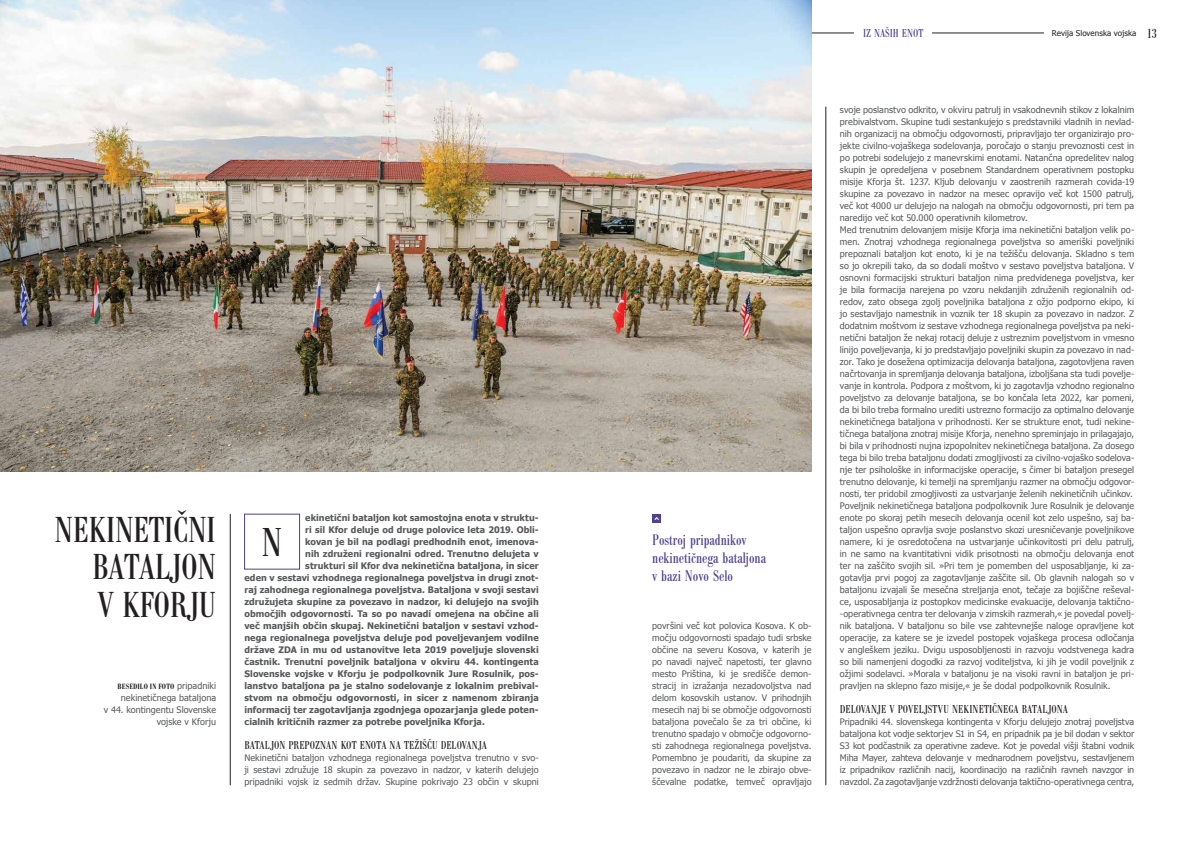
<style>
.page{position:relative;width:1191px;height:842px;background:#fff}
.page>*{position:absolute;margin:0;border:0;box-sizing:border-box;transform-origin:0 0}
.t1{font:condensed 42px "Bodoni Ant TEE";color:#231f20}
.t2{font:condensed 37.6px/37.6px "Bodoni Ant TEE";letter-spacing:-.015em;color:#231f20;text-align:justify}
.t3{font:condensed 16px/18px "Bodoni Ant TEE";color:#50428c}
.t4{font:condensed 12px "Bodoni Ant TEE";letter-spacing:.005em;color:#231f20}
.t5{font:condensed 12px "Bodoni Ant TEE";color:#50428c}
.t6{font:9px/12px "Tahoma";letter-spacing:.005em;color:#58595b;text-align:justify}
.t7{font:700 9px "Tahoma";letter-spacing:.005em;color:#58595b}
.t8{font:600 condensed 8px "Bodoni Ant TEE";letter-spacing:.02em;color:#231f20}
.t9{font:8px "Tahoma";letter-spacing:.01em;color:#231f20}
.s1{font-family:"Tahoma";font-weight:400;font-stretch:normal;font-size:9px;color:#58595b}
.s2{font-family:"Bodoni Ant TEE";font-stretch:condensed;font-size:14px}
</style>
<div class="page">
<hr style="left:14px;top:33px;width:1030px;height:1px;background:#231f20">
<div style="left:854px;top:23px;width:78px;height:20px;background:#fff"></div>
<img style="left:0;top:0;width:811px;height:472px">
<hr style="left:825px;top:107px;width:1px;height:678px;background:#231f20">
<hr style="left:230px;top:514px;width:1px;height:271px;background:#231f20">
<div style="left:652px;top:514px;width:9px;height:9px;background:#50428c"></div>
<svg style="left:654px;top:517px;width:5px;height:3px"></svg>
<div style="left:244px;top:514px;width:56px;height:55px;border:1px solid #50428c"></div>
<h2 class="t2" style="left:92px;top:511px;width:125px;text-indent:-38px">NEKINETIČNI BATALJON V KFORJU</h2>
<p class="t8" style="left:118px;top:682px;width:100px">BESEDILO IN FOTO <span class="s1">pripadniki</span></p>
<p class="t6" style="left:104px;top:692px;width:114px;text-align:right">nekinetičnega bataljona<br>v 44. kontingentu Slovenske vojske v Kforju</p>
<p class="t7" style="left:305px;top:512px;width:235px">ekinetični bataljon kot samostojna enota v struktu-</p>
<p class="t7" style="left:305px;top:524px;width:235px">ri sil Kfor deluje od druge polovice leta 2019. Obli-</p>
<p class="t7" style="left:305px;top:536px;width:235px">kovan je bil na podlagi predhodnih enot, imenova-</p>
<p class="t7" style="left:305px;top:548px;width:235px">nih združeni regionalni odred. Trenutno delujeta v</p>
<p class="t7" style="left:305px;top:560px;width:235px">strukturi sil Kfor dva nekinetična bataljona, in sicer</p>
<p class="t7" style="left:244px;top:572px;width:296px">eden v sestavi vzhodnega regionalnega poveljstva in drugi znot-</p>
<p class="t7" style="left:244px;top:584px;width:296px">raj zahodnega regionalnega poveljstva. Bataljona v svoji sestavi</p>
<p class="t7" style="left:244px;top:596px;width:296px">združujeta skupine za povezavo in nadzor, ki delujejo na svojih</p>
<p class="t7" style="left:244px;top:608px;width:296px">območjih odgovornosti. Ta so po navadi omejena na občine ali</p>
<p class="t7" style="left:244px;top:620px;width:296px">več manjših občin skupaj. Nekinetični bataljon v sestavi vzhod-</p>
<p class="t7" style="left:244px;top:632px;width:296px">nega regionalnega poveljstva deluje pod poveljevanjem vodilne</p>
<p class="t7" style="left:244px;top:644px;width:296px">države ZDA in mu od ustanovitve leta 2019 poveljuje slovenski</p>
<p class="t7" style="left:244px;top:656px;width:296px">častnik. Trenutni poveljnik bataljona v okviru 44. kontingenta</p>
<p class="t7" style="left:244px;top:668px;width:296px">Slovenske vojske v Kforju je podpolkovnik Jure Rosulnik, pos-</p>
<p class="t7" style="left:244px;top:680px;width:296px">lanstvo bataljona pa je stalno sodelovanje z lokalnim prebival-</p>
<p class="t7" style="left:244px;top:692px;width:296px">stvom na območju odgovornosti, in sicer z namenom zbiranja</p>
<p class="t7" style="left:244px;top:704px;width:296px">informacij ter zagotavljanja zgodnjega opozarjanja glede poten-</p>
<p class="t7" style="left:244px;top:716px;width:242px">cialnih kritičnih razmer za potrebe poveljnika Kforja.</p>
<h3 class="t4" style="left:244px;top:739px;width:244px">BATALJON PREPOZNAN KOT ENOTA NA TEŽIŠČU DELOVANJA</h3>
<p class="t6" style="left:244px;top:752px;width:296px">Nekinetični bataljon vzhodnega regionalnega poveljstva trenutno v svo&shy;ji sestavi združuje 18 skupin za povezavo in nadzor, v katerih delujejo pripadniki vojsk iz sedmih držav. Skupine pokrivajo 23 občin v skupni</p>
<h1 class="t1" style="left:262px;top:520px;width:22px">N</h1>
<h3 class="t3" style="left:652px;top:531px;width:115px">Postroj pripadnikov nekinetičnega bataljona v bazi Novo Selo</h3>
<p class="t6" style="left:652px;top:620px;width:161px">površini več kot polovica Kosova. K ob&shy;močju odgovornosti spadajo tudi srbske občine na severu Kosova, v katerih je po navadi največ napetosti, ter glavno mesto Priština, ki je središče demon&shy;stracij in izražanja nezadovoljstva nad delom kosovskih ustanov. V prihodnjih mesecih naj bi se območje odgovornosti bataljona povečalo še za tri občine, ki trenutno spadajo v območje odgovorno&shy;sti zahodnega regionalnega poveljstva.<br>Pomembno je poudariti, da skupine za povezavo in nadzor ne le zbirajo obve&shy;ščevalne podatke, temveč opravljajo</p>
<h3 class="t5" style="left:863px;top:27px;width:62px">IZ NAŠIH ENOT</h3>
<p class="t9" style="left:1052px;top:28px;width:107px">Revija Slovenska vojska <span class="s2">13</span></p>
<p class="t6" style="left:840px;top:103px;width:296px;text-align:left">svoje poslanstvo odkrito, v okviru patrulj in vsakodnevnih stikov z lokalnim prebivalstvom. Skupine tudi sestankujejo s predstavniki vladnih in nevlad&shy;nih organizacij na območju odgovornosti, pripravljajo ter organizirajo pro&shy;jekte civilno-vojaškega sodelovanja, poročajo o stanju prevoznosti cest in po potrebi sodelujejo z manevrskimi enotami. Natančna opredelitev nalog skupin je opredeljena v posebnem Standardnem operativnem postopku misije Kforja št. 1237. Kljub delovanju v zaostrenih razmerah covida-19 skupine za povezavo in nadzor na mesec opravijo več kot 1500 patrulj, več kot 4000 ur delujejo na nalogah na območju odgovornosti, pri tem pa naredijo več kot 50.000 operativnih kilometrov.<br>Med trenutnim delovanjem misije Kforja ima nekinetični bataljon velik po&shy;men. Znotraj vzhodnega regionalnega poveljstva so ameriški poveljniki prepoznali bataljon kot enoto, ki je na težišču delovanja. Skladno s tem so jo okrepili tako, da so dodali moštvo v sestavo poveljstva bataljona. V osnovni formacijski strukturi bataljon nima predvidenega poveljstva, ker je bila formacija narejena po vzoru nekdanjih združenih regionalnih od&shy;redov, zato obsega zgolj poveljnika bataljona z ožjo podporno ekipo, ki jo sestavljajo namestnik in voznik ter 18 skupin za povezavo in nadzor. Z dodatnim moštvom iz sestave vzhodnega regionalnega poveljstva pa neki&shy;netični bataljon že nekaj rotacij deluje z ustreznim poveljstvom in vmesno linijo poveljevanja, ki jo predstavljajo poveljniki skupin za povezavo in nad&shy;zor. Tako je dosežena optimizacija delovanja bataljona, zagotovljena raven načrtovanja in spremljanja delovanja bataljona, izboljšana sta tudi povelje&shy;vanje in kontrola. Podpora z moštvom, ki jo zagotavlja vzhodno regionalno poveljstvo za delovanje bataljona, se bo končala leta 2022, kar pomeni, da bi bilo treba formalno urediti ustrezno formacijo za optimalno delovanje nekinetičnega bataljona v prihodnosti. Ker se strukture enot, tudi nekine&shy;tičnega bataljona znotraj misije Kforja, nenehno spreminjajo in prilagajajo, bi bila v prihodnosti nujna izpopolnitev nekinetičnega bataljona. Za dosego tega bi bilo treba bataljonu dodati zmogljivosti za civilno-vojaško sodelova&shy;nje ter psihološke in informacijske operacije, s čimer bi bataljon presegel trenutno delovanje, ki temelji na spremljanju razmer na območju odgovor&shy;nosti, ter pridobil zmogljivosti za ustvarjanje želenih nekinetičnih učinkov.<br>Poveljnik nekinetičnega bataljona podpolkovnik Jure Rosulnik je delovanje enote po skoraj petih mesecih delovanja ocenil kot zelo uspešno, saj ba&shy;taljon uspešno opravlja svoje poslanstvo skozi uresničevanje poveljnikove namere, ki je osredotočena na ustvarjanje učinkovitosti pri delu patrulj, in ne samo na kvantitativni vidik prisotnosti na območju delovanja enot ter na zaščito svojih sil. »Pri tem je pomemben del usposabljanje, ki za&shy;gotavlja prvi pogoj za zagotavljanje zaščite sil. Ob glavnih nalogah so v bataljonu izvajali še mesečna streljanja enot, tečaje za bojiščne reševal&shy;ce, usposabljanja iz postopkov medicinske evakuacije, delovanja taktično--operativnega centra ter delovanja v zimskih razmerah,« je povedal povelj&shy;nik bataljona. V bataljonu so bile vse zahtevnejše naloge opravljene kot operacije, za katere se je izvedel postopek vojaškega procesa odločanja v angleškem jeziku. Dvigu usposobljenosti in razvoju vodstvenega kadra so bili namenjeni dogodki za razvoj voditeljstva, ki jih je vodil poveljnik z ožjimi sodelavci. »Morala v bataljonu je na visoki ravni in bataljon je pri&shy;pravljen na sklepno fazo misije,« je še dodal podpolkovnik Rosulnik.</p>
<h3 class="t4" style="left:840px;top:703px;width:230px">DELOVANJE V POVELJSTVU NEKINETIČNEGA BATALJONA</h3>
<p class="t6" style="left:840px;top:716px;width:296px">Pripadniki 44. slovenskega kontingenta v Kforju delujejo znotraj poveljstva bataljona kot vodje sektorjev S1 in S4, en pripadnik pa je bil dodan v sektor S3 kot podčastnik za operativne zadeve. Kot je povedal višji štabni vodnik Miha Mayer, zahteva delovanje v mednarodnem poveljstvu, sestavljenem iz pripadnikov različnih nacij, koordinacijo na različnih ravneh navzgor in navzdol. Za zagotavljanje vzdržnosti delovanja taktično-operativnega centra,</p>
</div>
